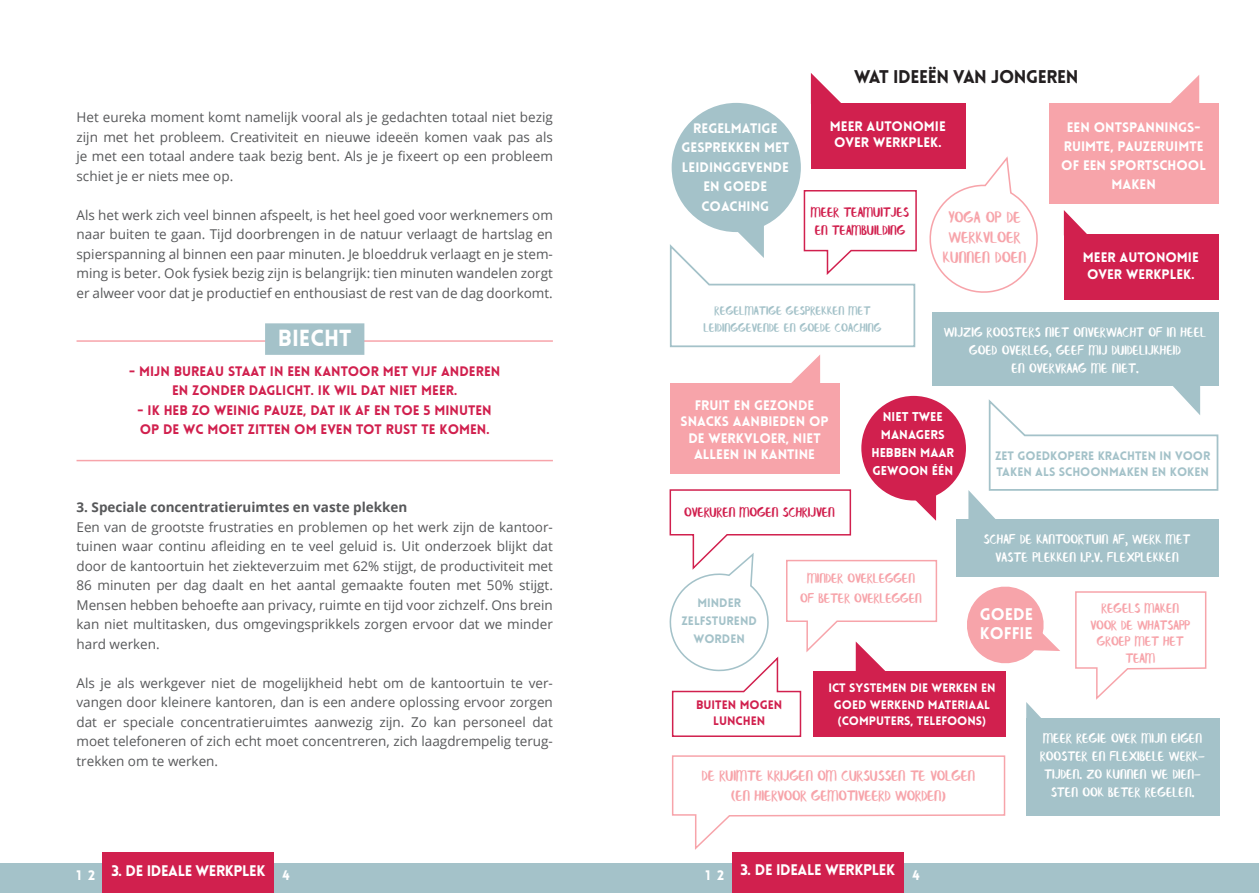
<style>
.page{position:relative;width:1259px;height:893px;background:#fff}
.page>*{position:absolute;margin:0;border:0;box-sizing:border-box;transform-origin:0 0}
.blokjes_blauw{font:900 22.8px "Lovelo";color:#fff}
.kop_2{font:900 18px "Lovelo";letter-spacing:-.025em;color:#231f20}
.broodtekst{font:17.7px/20px "Banaue";color:#f7a4aa;text-align:center}
.broodtekst-2{font:16.5px "Banaue";letter-spacing:-.01em;color:#f7a4aa}
.broodtekst-3{font:900 16.5px "Lovelo";color:#fff}
.broodtekst-4{font:15px/18px "Banaue";color:#fff;text-align:center}
.broodtekst-5{font:15px/16.5px "Banaue";letter-spacing:-.01em;color:#f7a4aa;text-align:center}
.broodtekst-6{font:15px/18px "Banaue";letter-spacing:-.01em;color:#d1204e}
.t1{font:900 15px "Lovelo";letter-spacing:-.025em;color:#fff}
.broodtekst-7{font:13.5px/19.5px "Open Sans";color:#57585a;text-align:justify}
.broodtekst-8{font:900 13.5px/18.9px "Lovelo";color:#fff;text-align:center}
.quote_tussen_strepen{font:900 13.5px/19.5px "Lovelo";color:#d1204e;text-align:center}
.broodtekst-9{font:13.5px "Banaue";color:#a4c2c9}
.kop_3{font:700 13.5px "Open Sans";color:#57585a}
.broodtekst-10{font:900 12.45px/18px "Lovelo";color:#fff}
.broodtekst-11{font:900 12px/18px "Lovelo";color:#a4c2c9;text-align:center}
.broodtekst-12{font:900 12px "Lovelo";color:#fff}
.broodtekst-13{font:900 12px "Lovelo";color:#d1204e}
.s1{font-family:"Avenir"}
</style>
<div class="page">
<hr style="left:77px;top:340px;width:476px;height:2px;background:#f7a4aa">
<hr style="left:77px;top:460px;width:476px;height:1px;background:#f7a4aa">
<div style="left:265px;top:323px;width:99px;height:32px;background:#a4c2c9"></div>
<svg style="left:1075px;top:591px;width:132px;height:109px"></svg>
<svg style="left:672px;top:755px;width:334px;height:95px"></svg>
<div style="left:1049px;top:103px;width:169px;height:101px;background:#f7a4aa"></div>
<svg style="left:1170px;top:75px;width:29px;height:28px"></svg>
<div style="left:670px;top:383px;width:169px;height:90px;background:#f7a4aa"></div>
<svg style="left:791px;top:355px;width:29px;height:28px"></svg>
<div style="left:931px;top:312px;width:287px;height:73px;background:#a4c2c9"></div>
<div style="left:955px;top:520px;width:263px;height:57px;background:#a4c2c9"></div>
<div style="left:1026px;top:718px;width:193px;height:98px;background:#a4c2c9"></div>
<svg style="left:968px;top:385px;width:251px;height:136px"></svg>
<svg style="left:1026px;top:702px;width:15px;height:16px"></svg>
<div style="left:671px;top:103px;width:130px;height:129px;background:#a4c2c9;border-radius:50%"></div>
<svg style="left:669px;top:189px;width:248px;height:159px"></svg>
<div style="left:861px;top:396px;width:105px;height:104px;background:#d1204e;border-radius:50%"></div>
<svg style="left:967px;top:586px;width:93px;height:78px"></svg>
<svg style="left:925px;top:154px;width:113px;height:139px"></svg>
<div style="left:811px;top:103px;width:154px;height:65px;background:#d1204e"></div>
<svg style="left:811px;top:73px;width:30px;height:30px"></svg>
<div style="left:1064px;top:234px;width:154px;height:66px;background:#d1204e"></div>
<svg style="left:1064px;top:210px;width:23px;height:24px"></svg>
<div style="left:813px;top:672px;width:193px;height:65px;background:#d1204e"></div>
<svg style="left:669px;top:488px;width:269px;height:249px"></svg>
<div style="left:0;top:863px;width:630px;height:30px;background:#a4c2c9"></div>
<div style="left:629px;top:863px;width:630px;height:30px;background:#a4c2c9"></div>
<div style="left:103px;top:852px;width:171px;height:41px;background:#d1204e"></div>
<div style="left:732px;top:852px;width:172px;height:41px;background:#d1204e"></div>
<p class="broodtekst-7" style="left:77px;top:107px;width:478px">Het eureka moment komt namelijk vooral als je gedachten totaal niet bezig zijn met het probleem. Creativiteit en nieuwe ideeën komen vaak pas als je met een totaal andere taak bezig bent. Als je je fixeert op een probleem schiet je er niets mee op.</p>
<p class="broodtekst-7" style="left:77px;top:205px;width:478px">Als het werk zich veel binnen afspeelt, is het heel goed voor werknemers om naar buiten te gaan. Tijd doorbrengen in de natuur verlaagt de hartslag en spierspanning al binnen een paar minuten. Je bloeddruk verlaagt en je stem&shy;ming is beter. Ook fysiek bezig zijn is belangrijk: tien minuten wandelen zorgt er alweer voor dat je productief en enthousiast de rest van de dag doorkomt.</p>
<p class="blokjes_blauw" style="left:278px;top:324px;width:75px">BIECHT</p>
<p class="quote_tussen_strepen" style="left:129px;top:361px;width:373px">- MIJN BUREAU STAAT IN EEN KANTOOR MET VIJF ANDEREN<br>EN ZONDER DAGLICHT. IK WIL DAT NIET MEER.</p>
<p class="quote_tussen_strepen" style="left:138px;top:400px;width:356px;text-align:left">- IK HEB ZO WEINIG PAUZE, DAT IK AF EN TOE 5 MINUTEN<br>OP DE WC MOET ZITTEN OM EVEN TOT RUST TE KOMEN.</p>
<p class="kop_3" style="left:77px;top:498px;width:332px">3. Speciale concentratieruimtes en vaste plekken</p>
<p class="broodtekst-7" style="left:77px;top:517px;width:478px">Een van de grootste frustraties en problemen op het werk zijn de kantoor&shy;tuinen waar continu afleiding en te veel geluid is. Uit onderzoek blijkt dat door de kantoortuin het ziekteverzuim met 62% stijgt, de productiviteit met 86 minuten per dag daalt en het aantal gemaakte fouten met 50% stijgt.<br>Mensen hebben behoefte aan privacy, ruimte en tijd voor zichzelf. Ons brein kan niet multitasken, dus omgevingsprikkels zorgen ervoor dat we minder hard werken.</p>
<p class="broodtekst-7" style="left:77px;top:673px;width:478px">Als je als werkgever niet de mogelijkheid hebt om de kantoortuin te ver&shy;vangen door kleinere kantoren, dan is een andere oplossing ervoor zorgen dat er speciale concentratieruimtes aanwezig zijn. Zo kan personeel dat moet telefoneren of zich echt moet concentreren, zich laagdrempelig terug&shy;trekken om te werken.</p>
<p class="broodtekst-8" style="left:681px;top:118px;width:109px;line-height:19.5px">REGELMATIGE<br>GESPREKKEN MET<br>LEIDINGGEVENDE</p>
<p class="broodtekst-8" style="left:703px;top:177px;width:65px">EN GOEDE</p>
<p class="broodtekst-8" style="left:701px;top:197px;width:69px">COACHING</p>
<p class="kop_2" style="left:854px;top:66px;width:226px">WAT IDEEËN VAN JONGEREN</p>
<p class="broodtekst-8" style="left:830px;top:117px;width:117px">MEER AUTONOMIE</p>
<p class="broodtekst-8" style="left:834px;top:133px;width:109px">OVER WERKPLEK.</p>
<p class="broodtekst-6" style="left:811px;top:205px;width:100px">MEER TEAMUITJES<br>EN TEAMBUILDING</p>
<p class="broodtekst" style="left:943px;top:208px;width:85px">YOGA OP DE<br>WERKVLOER<br>KUNNEN DOEN</p>
<p class="broodtekst-8" style="left:1061px;top:118px;width:146px">EEN ONTSPANNINGS-<br>RUIMTE, PAUZERUIMTE<br>OF EEN SPORTSCHOOL<br>MAKEN</p>
<p class="broodtekst-8" style="left:1083px;top:248px;width:117px">MEER AUTONOMIE</p>
<p class="broodtekst-8" style="left:1087px;top:265px;width:109px">OVER WERKPLEK.</p>
<p class="broodtekst-9" style="left:714px;top:306px;width:158px">REGELMATIGE GESPREKKEN MET</p>
<p class="broodtekst-9" style="left:703px;top:322px;width:180px">LEIDINGGEVENDE EN GOEDE COACHING</p>
<p class="broodtekst-4" style="left:944px;top:324px;width:264px">WIJZIG ROOSTERS NIET ONVERWACHT OF IN HEEL<br>GOED OVERLEG, GEEF MIJ DUIDELIJKHEID</p>
<p class="broodtekst-4" style="left:1011px;top:360px;width:129px">EN OVERVRAAG ME NIET.</p>
<p class="broodtekst-8" style="left:680px;top:397px;width:150px;line-height:16.5px">FRUIT EN GEZONDE<br>SNACKS AANBIEDEN OP<br>DE WERKVLOER, NIET<br>ALLEEN IN KANTINE</p>
<p class="broodtekst-6" style="left:684px;top:504px;width:152px">OVERUREN MOGEN SCHRIJVEN</p>
<p class="broodtekst-10" style="left:883px;top:408px;width:62px">NIET TWEE</p>
<p class="broodtekst-10" style="left:881px;top:426px;width:65px">MANAGERS</p>
<p class="broodtekst-10" style="left:871px;top:444px;width:84px">HEBBEN MAAR<br>GEWOON ÉÉN</p>
<p class="broodtekst-11" style="left:681px;top:594px;width:77px">MINDER<br>ZELFSTUREND<br>WORDEN</p>
<p class="broodtekst-5" style="left:800px;top:570px;width:123px;line-height:19.5px">MINDER OVERLEGGEN<br>OF BETER OVERLEGGEN</p>
<p class="broodtekst-11" style="left:995px;top:448px;width:217px;line-height:16.5px;text-align:left">ZET GOEDKOPERE KRACHTEN IN VOOR<br>TAKEN ALS SCHOONMAKEN EN KOKEN</p>
<p class="broodtekst-4" style="left:983px;top:532px;width:208px">SCHAF DE KANTOORTUIN AF, WERK MET</p>
<p class="broodtekst-4" style="left:995px;top:550px;width:185px">VASTE PLEKKEN I.P.V. FLEXPLEKKEN</p>
<p class="broodtekst-3" style="left:979px;top:603px;width:55px">GOEDE</p>
<p class="broodtekst-3" style="left:980px;top:623px;width:54px">KOFFIE</p>
<p class="broodtekst-5" style="left:1090px;top:601px;width:101px">REGELS MAKEN<br>VOOR DE WHATSAPP<br>GROEP MET HET<br>TEAM</p>
<p class="broodtekst-13" style="left:696px;top:697px;width:88px">BUITEN MOGEN</p>
<p class="broodtekst-13" style="left:713px;top:714px;width:54px">LUNCHEN</p>
<p class="broodtekst-12" style="left:828px;top:680px;width:169px">ICT SYSTEMEN DIE WERKEN EN</p>
<p class="broodtekst-12" style="left:834px;top:697px;width:158px">GOED WERKEND MATERIAAL</p>
<p class="broodtekst-12" style="left:838px;top:713px;width:150px"><span class="s1">(</span>COMPUTERS, TELEFOONS<span class="s1">)</span></p>
<p class="broodtekst-2" style="left:702px;top:769px;width:275px">DE RUIMTE KRIJGEN OM CURSUSSEN TE VOLGEN</p>
<p class="broodtekst-2" style="left:731px;top:789px;width:216px">(EN HIERVOOR GEMOTIVEERD WORDEN)</p>
<p class="broodtekst-4" style="left:1040px;top:730px;width:166px">MEER REGIE OVER MIJN EIGEN<br>ROOSTER EN FLEXIBELE WERK-<br>TIJDEN. ZO KUNNEN WE DIEN-<br>STEN OOK BETER REGELEN.</p>
<p class="t1" style="left:77px;top:861px;width:215px"><sub>1</sub> <sub>2</sub> 3. DE IDEALE WERKPLEK <sub>4</sub></p>
<p class="t1" style="left:705px;top:861px;width:216px"><sub>1</sub> <sub>2</sub> 3. DE IDEALE WERKPLEK <sub>4</sub></p>
</div>
